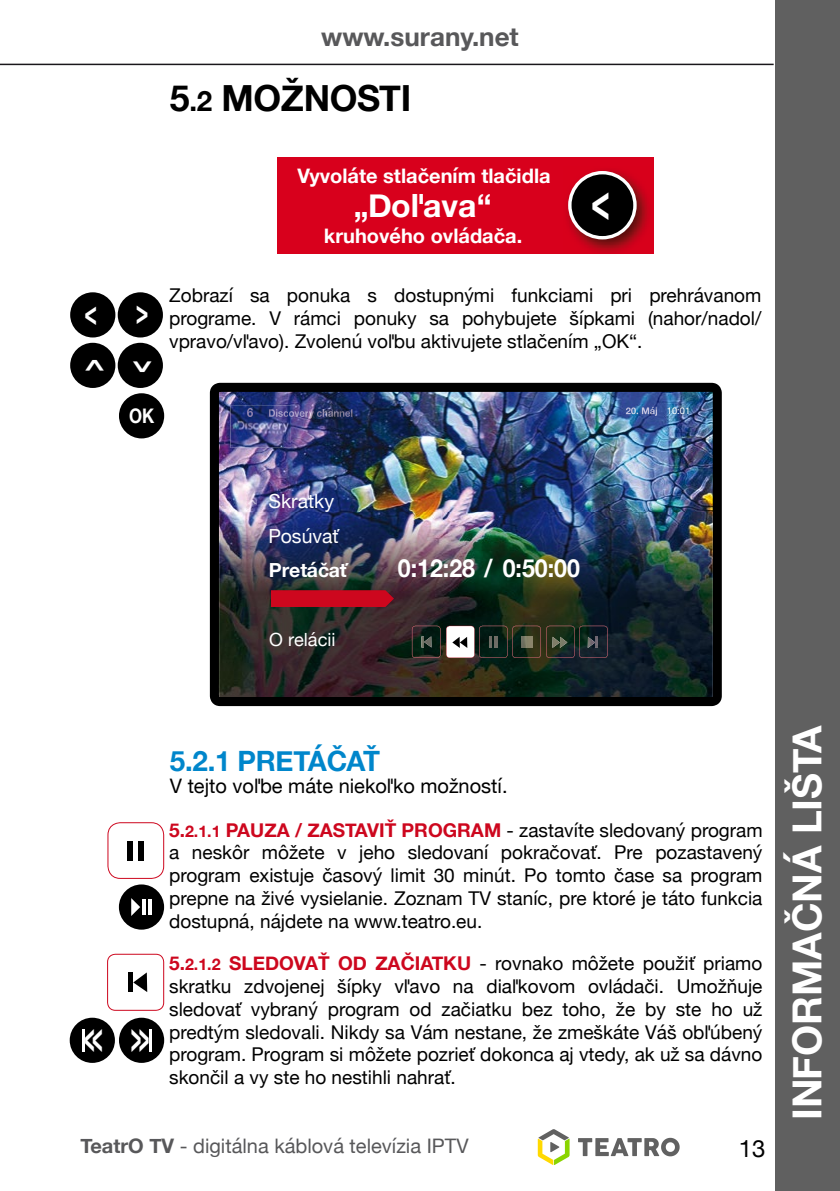
<style>
.page{position:relative;width:840px;height:1191px;background:#fff}
.page>*{position:absolute;margin:0;border:0;box-sizing:border-box;transform-origin:0 0}
.t1{font:700 53.4px "Helvetica Neue";color:#fff;scale:.59 1}
.t2{font:700 44.6px "Helvetica Neue";color:#fff;scale:.4 1}
.t3{font:700 40px "Helvetica Neue";color:#fff}
.t4{font:700 36px "Helvetica Neue";letter-spacing:-.01em;color:#000}
.t5{font:700 35.6px "Helvetica Neue";color:#fff;scale:.59 1}
.t6{font:700 32px "Helvetica Neue";color:#fff}
.t7{font:700 28px "Helvetica Neue";letter-spacing:-.01em;color:#0086cb}
.t8{font:700 26px "Helvetica Neue";color:#58585a}
.t9{font:700 24.8px "Helvetica Neue";color:#fff;scale:.93 1}
.t10{font:24px "Helvetica Neue";color:#000}
.t11{font:700 20px "Helvetica Neue";color:#fff}
.t12{font:20px "Helvetica Neue";color:#58585a}
.t13{font:20px "Helvetica Neue";color:#000}
.t14{font:700 20px "Helvetica Neue";color:#fff;scale:.83 1}
.t15{font:19.4px "Helvetica Neue";color:#fff}
.t16{font:700 19.4px "Helvetica Neue";color:#fff}
.t17{font:19px/22.8px "Helvetica Neue";color:#000;text-align:justify}
.t18{font:18.2px "Helvetica Neue";color:#fff}
.t19{font:9.4px "Helvetica Neue";color:#fff}
.s1{font-size:28px}
.s2{font-weight:700;color:#cd071e}
.s3{font-weight:700;font-size:16px;color:#cd071e}
.s4{font-weight:700}
</style>
<div class="page">
<div style="left:775px;top:0;width:64px;height:1191px;background:#606060"></div>
<div style="left:278px;top:157px;width:375px;height:97px;background:#d8001c"></div>
<img style="left:566px;top:170px;width:83px;height:83px">
<svg style="left:568px;top:171px;width:68px;height:68px;background:#4a262a"></svg>
<div style="left:70px;top:292px;width:45px;height:45px;background:#000;border-radius:50%"></div>
<div style="left:118px;top:292px;width:45px;height:45px;background:#000;border-radius:50%"></div>
<div style="left:118px;top:343px;width:45px;height:45px;background:#000;border-radius:50%"></div>
<div style="left:70px;top:343px;width:45px;height:45px;background:#000;border-radius:50%"></div>
<div style="left:119px;top:393px;width:45px;height:45px;background:#000;border-radius:50%"></div>
<img style="left:210px;top:383px;width:511px;height:323px">
<img style="left:219px;top:512px;width:493px;height:188px">
<svg style="left:271px;top:590px;width:123px;height:17px;background:#c5081e"></svg>
<img style="left:625px;top:407px;width:31px;height:9px">
<svg style="left:446px;top:626px;width:94px;height:32px"></svg>
<svg style="left:546px;top:626px;width:61px;height:32px;background:#25302b"></svg>
<svg style="left:411px;top:626px;width:29px;height:32px"></svg>
<img style="left:308px;top:409px;width:44px;height:9px">
<svg style="left:247px;top:500px;width:9px;height:4px"></svg>
<img style="left:230px;top:405px;width:61px;height:43px">
<svg style="left:247px;top:408px;width:6px;height:9px"></svg>
<img style="left:269px;top:409px;width:14px;height:8px">
<svg style="left:283px;top:411px;width:25px;height:6px"></svg>
<div style="left:119px;top:1017px;width:45px;height:46px;background:#000;border-radius:50%"></div>
<hr style="left:149px;top:1029px;width:3px;height:22px;background:#fff">
<div style="left:70px;top:1017px;width:45px;height:46px;background:#000;border-radius:50%"></div>
<hr style="left:82px;top:1029px;width:3px;height:22px;background:#fff">
<div style="left:119px;top:884px;width:45px;height:45px;background:#000;border-radius:50%"></div>
<svg style="left:131px;top:898px;width:9px;height:18px"></svg>
<hr style="left:142px;top:899px;width:3px;height:15px;background:#fff">
<hr style="left:148px;top:899px;width:4px;height:15px;background:#fff">
<svg style="left:107px;top:953px;width:57px;height:57px"></svg>
<div style="left:128px;top:972px;width:5px;height:20px;background:#000"></div>
<svg style="left:107px;top:822px;width:57px;height:57px"></svg>
<div style="left:127px;top:841px;width:5px;height:20px;background:#000"></div>
<div style="left:138px;top:841px;width:5px;height:20px;background:#000"></div>
<hr style="left:0;top:64px;width:773px;height:1px;background:#1a171b">
<svg style="left:578px;top:1137px;width:101px;height:19px"></svg>
<svg style="left:537px;top:1129px;width:32px;height:36px"></svg>
<h3 class="t5" style="left:84px;top:284px;width:23px">&lt;</h3>
<h3 class="t5" style="left:126px;top:358px;width:23px;rotate:90deg">&lt;</h3>
<h3 class="t8" style="left:321px;top:17px;width:199px">www.surany.net</h3>
<h3 class="t4" style="left:170px;top:69px;width:243px">5<span class="s1">.2</span> MOŽNOSTI</h3>
<p class="t11" style="left:297px;top:160px;width:254px">Vyvoláte stlačením tlačidla</p>
<h3 class="t6" style="left:354px;top:180px;width:139px">„Doľava“</h3>
<p class="t11" style="left:324px;top:220px;width:200px">kruhového ovládača.</p>
<h1 class="t1" style="left:590px;top:159px;width:33px">&lt;</h1>
<p class="t17" style="left:169px;top:285px;width:593px">Zobrazí sa ponuka s dostupnými funkciami pri prehrávanom programe. V rámci ponuky sa pohybujete šípkami (nahor/nadol/ vpravo/vľavo). Zvolenú voľbu aktivujete stlačením „OK“.</p>
<p class="t14" style="left:129px;top:400px;width:32px">OK</p>
<p class="t19" style="left:666px;top:404px;width:25px">10:01</p>
<p class="t15" style="left:268px;top:487px;width:67px">Skratky</p>
<p class="t15" style="left:268px;top:522px;width:72px">Posúvať</p>
<p class="t16" style="left:269px;top:554px;width:79px">Pretáčať</p>
<p class="t18" style="left:269px;top:626px;width:68px">O relácii</p>
<h3 class="t9" style="left:397px;top:549px;width:197px">0:12:28 / 0:50:00</h3>
<h2 class="t2" style="left:84px;top:1001px;width:48px">&lt;&lt;</h2>
<h3 class="t7" style="left:170px;top:739px;width:211px">5.2.1 PRETÁČAŤ</h3>
<p class="t13" style="left:170px;top:771px;width:339px">V tejto voľbe máte niekoľko možností.</p>
<p class="t17" style="left:169px;top:819px;width:594px"><span class="s2">5.</span><span class="s3">2.1.1</span> <span class="s2">PAUZA / ZASTAVIŤ PROGRAM</span> - zastavíte sledovaný program a neskôr môžete v jeho sledovaní pokračovať. Pre pozastavený program existuje časový limit 30 minút. Po tomto čase sa program prepne na živé vysielanie. Zoznam TV staníc, pre ktoré je táto funkcia dostupná, nájdete na www.teatro.eu.</p>
<p class="t17" style="left:169px;top:953px;width:594px"><span class="s2">5.</span><span class="s3">2.1.2</span> <span class="s2">SLEDOVAŤ OD ZAČIATKU</span> - rovnako môžete použiť priamo skratku zdvojenej šípky vľavo na diaľkovom ovládači. Umožňuje sledovať vybraný program od začiatku bez toho, že by ste ho už predtým sledovali. Nikdy sa Vám nestane, že zmeškáte Váš obľúbený program. Program si môžete pozrieť dokonca aj vtedy, ak už sa dávno skončil a vy ste ho nestihli nahrať.</p>
<p class="t12" style="left:80px;top:1131px;width:389px"><span class="s4">TeatrO TV</span> - digitálna káblová televízia IPTV</p>
<p class="t10" style="left:738px;top:1131px;width:28px">13</p>
<h3 class="t3" style="left:775px;top:1119px;width:396px;rotate:-90deg">INFORMAČNÁ LIŠTA</h3>
</div>
